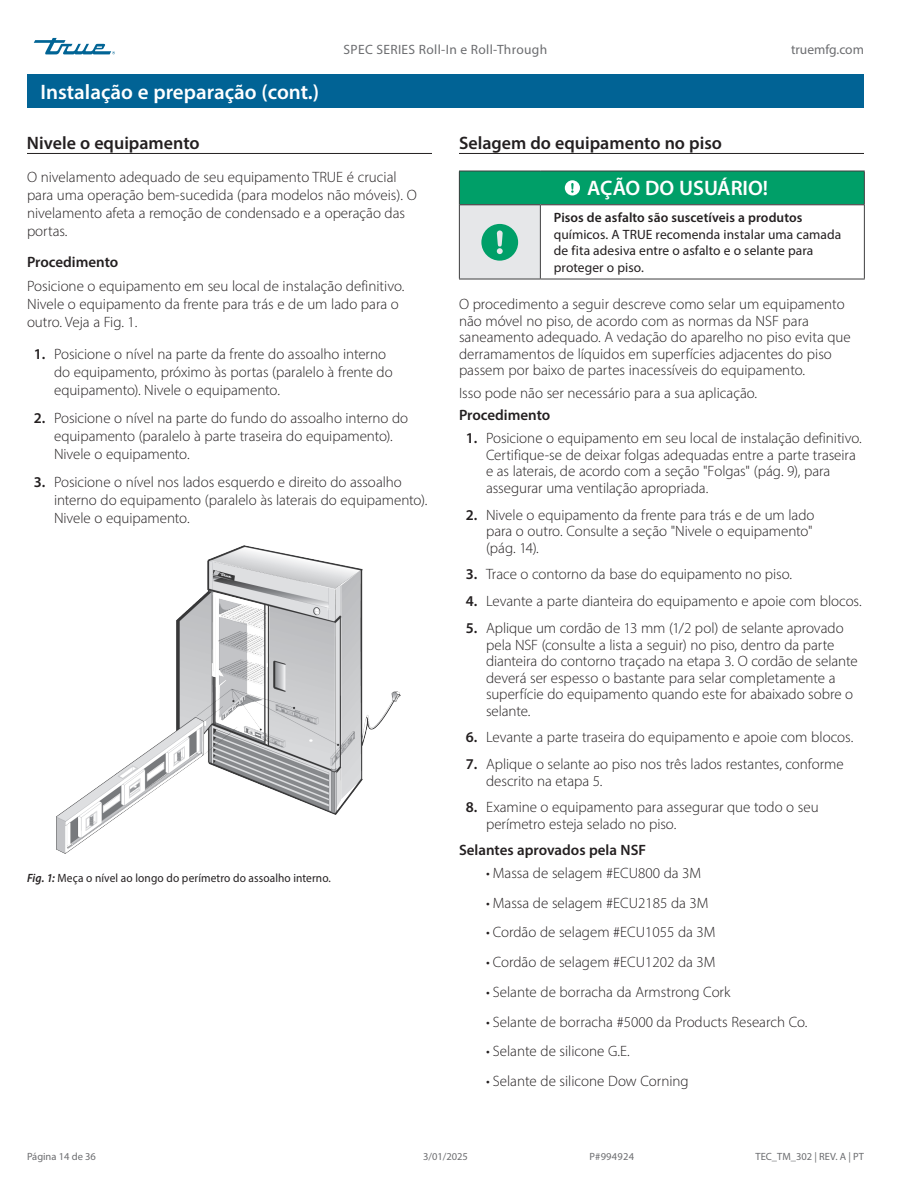
<style>
.page{position:relative;width:918px;height:1188px;background:#fff}
.page>*{position:absolute;margin:0;border:0;box-sizing:border-box;transform-origin:0 0}
.Title_bar_Page_header{font:600 21px "Myriad Pro";color:#fff}
.Table_title_bar{font:600 21px "Myriad Pro";color:#fff}
.Subhead_underscore_H1{font:600 18px "Myriad Pro";color:#231f20}
.Subhead_NO_underscore_H2{font:300 15px/16.5px "Myriad Pro";color:#231f20}
.Body_Text_light_Normal{font:300 15px/18px "Myriad Pro";color:#231f20}
.Subhead_NO_underscore_H2-2{font:600 15px "Myriad Pro";color:#231f20}
.Table_text{font:13.5px/16.5px "Myriad Pro";letter-spacing:.005em;color:#231f20}
.t1{font:13.5px "Myriad Pro";letter-spacing:.025em;color:#6c6d70}
.t2{font:13.5px "Myriad Pro";color:#6c6d70}
.Caption_FIG_Regular{font:12px "Myriad Pro";letter-spacing:.01em;color:#231f20;scale:.95 1}
.t3{font:10.5px "Myriad Pro";color:#6c6d70}
.s1{font-weight:600}
.s2{font-weight:600;font-style:italic}
</style>
<div class="page">
<svg style="left:34px;top:38px;width:81px;height:16px"></svg>
<div style="left:27px;top:74px;width:837px;height:34px;background:#016395"></div>
<hr style="left:27px;top:153px;width:405px;height:1px;background:#231f20">
<hr style="left:459px;top:153px;width:405px;height:1px;background:#231f20">
<div style="left:459px;top:171px;width:405px;height:34px;background:#009f68"></div>
<div style="left:459px;top:205px;width:81px;height:74px;background:#e6e7e9"></div>
<hr style="left:459px;top:171px;width:81px;height:1px;background:#3e3e3f">
<hr style="left:459px;top:171px;width:1px;height:34px;background:#3e3e3f">
<hr style="left:540px;top:171px;width:325px;height:1px;background:#3e3e3f">
<hr style="left:864px;top:171px;width:1px;height:34px;background:#3e3e3f">
<hr style="left:459px;top:205px;width:1px;height:74px;background:#3e3e3f">
<hr style="left:540px;top:205px;width:1px;height:74px;background:#3e3e3f">
<hr style="left:864px;top:205px;width:1px;height:74px;background:#3e3e3f">
<hr style="left:459px;top:279px;width:81px;height:1px;background:#3e3e3f">
<hr style="left:540px;top:279px;width:325px;height:1px;background:#3e3e3f">
<hr style="left:460px;top:204px;width:80px;height:1px;background:#231f20">
<hr style="left:540px;top:204px;width:324px;height:1px;background:#231f20">
<svg style="left:565px;top:180px;width:15px;height:15px"></svg>
<svg style="left:481px;top:224px;width:37px;height:37px"></svg>
<img style="left:56px;top:545px;width:345px;height:308px">
<p class="Title_bar_Page_header" style="left:41px;top:79px;width:280px">Instalação e preparação (cont.)</p>
<p class="t1" style="left:344px;top:42px;width:205px">SPEC SERIES Roll-In e Roll-Through</p>
<p class="t2" style="left:791px;top:42px;width:74px">truemfg.com</p>
<p class="Subhead_underscore_H1" style="left:27px;top:131px;width:174px">Nivele o equipamento</p>
<p class="Subhead_underscore_H1" style="left:459px;top:131px;width:265px">Selagem do equipamento no piso</p>
<p class="Body_Text_light_Normal" style="left:27px;top:168px;width:391px">O nivelamento adequado de seu equipamento TRUE é crucial para uma operação bem-sucedida (para modelos não móveis). O nivelamento afeta a remoção de condensado e a operação das portas.</p>
<p class="Subhead_NO_underscore_H2-2" style="left:27px;top:252px;width:93px">Procedimento</p>
<p class="Body_Text_light_Normal" style="left:27px;top:277px;width:379px">Posicione o equipamento em seu local de instalação definitivo.<br>Nivele o equipamento da frente para trás e de um lado para o outro. Veja a Fig. 1.</p>
<p class="Subhead_NO_underscore_H2" style="left:54px;top:345px;width:340px;line-height:18px;text-indent:-20px"><span class="s1">1.</span> Posicione o nível na parte da frente do assoalho interno do equipamento, próximo às portas (paralelo à frente do equipamento). Nivele o equipamento.</p>
<p class="Subhead_NO_underscore_H2" style="left:54px;top:409px;width:356px;line-height:18px;text-indent:-20px"><span class="s1">2.</span> Posicione o nível na parte do fundo do assoalho interno do equipamento (paralelo à parte traseira do equipamento).<br>Nivele o equipamento.</p>
<p class="Subhead_NO_underscore_H2" style="left:54px;top:473px;width:375px;line-height:18px;text-indent:-20px"><span class="s1">3.</span> Posicione o nível nos lados esquerdo e direito do assoalho interno do equipamento (paralelo às laterais do equipamento).<br>Nivele o equipamento.</p>
<p class="Caption_FIG_Regular" style="left:27px;top:870px;width:322px"><span class="s2">Fig. 1:</span> Meça o nível ao longo do perímetro do assoalho interno.</p>
<p class="Table_title_bar" style="left:587px;top:175px;width:182px">AÇÃO DO USUÁRIO!</p>
<p class="Table_text" style="left:554px;top:209px;width:289px"><span class="s1">Pisos de asfalto são suscetíveis a produtos </span>químicos. A TRUE recomenda instalar uma camada de fita adesiva entre o asfalto e o selante para proteger o piso.</p>
<p class="Subhead_NO_underscore_H2" style="left:459px;top:296px;width:393px">O procedimento a seguir descreve como selar um equipamento não móvel no piso, de acordo com as normas da NSF para saneamento adequado. A vedação do aparelho no piso evita que derramamentos de líquidos em superfícies adjacentes do piso passem por baixo de partes inacessíveis do equipamento.</p>
<p class="Subhead_NO_underscore_H2" style="left:459px;top:384px;width:300px">Isso pode não ser necessário para a sua aplicação.</p>
<p class="Subhead_NO_underscore_H2-2" style="left:459px;top:406px;width:93px">Procedimento</p>
<p class="Subhead_NO_underscore_H2" style="left:486px;top:430px;width:377px;text-indent:-20px"><span class="s1">1.</span> Posicione o equipamento em seu local de instalação definitivo.<br>Certifique-se de deixar folgas adequadas entre a parte traseira e as laterais, de acordo com a seção "Folgas" (pág. 9), para assegurar uma ventilação apropriada.</p>
<p class="Subhead_NO_underscore_H2" style="left:486px;top:506px;width:330px;text-indent:-20px"><span class="s1">2.</span> Nivele o equipamento da frente para trás e de um lado para o outro. Consulte a seção "Nivele o equipamento" (pág. 14).</p>
<p class="Subhead_NO_underscore_H2" style="left:466px;top:566px;width:328px"><span class="s1">3.</span> Trace o contorno da base do equipamento no piso.</p>
<p class="Subhead_NO_underscore_H2" style="left:466px;top:593px;width:398px"><span class="s1">4.</span> Levante a parte dianteira do equipamento e apoie com blocos.</p>
<p class="Subhead_NO_underscore_H2" style="left:486px;top:620px;width:373px;text-indent:-20px"><span class="s1">5.</span> Aplique um cordão de 13 mm (1/2 pol) de selante aprovado pela NSF (consulte a lista a seguir) no piso, dentro da parte dianteira do contorno traçado na etapa 3. O cordão de selante deverá ser espesso o bastante para selar completamente a superfície do equipamento quando este for abaixado sobre o selante.</p>
<p class="Subhead_NO_underscore_H2" style="left:466px;top:729px;width:389px"><span class="s1">6.</span> Levante a parte traseira do equipamento e apoie com blocos.</p>
<p class="Subhead_NO_underscore_H2" style="left:486px;top:756px;width:359px;text-indent:-20px"><span class="s1">7.</span> Aplique o selante ao piso nos três lados restantes, conforme descrito na etapa 5.</p>
<p class="Subhead_NO_underscore_H2" style="left:486px;top:799px;width:334px;text-indent:-20px"><span class="s1">8.</span> Examine o equipamento para assegurar que todo o seu perímetro esteja selado no piso.</p>
<p class="Subhead_NO_underscore_H2-2" style="left:459px;top:840px;width:189px">Selantes aprovados pela NSF</p>
<p class="Subhead_NO_underscore_H2" style="left:486px;top:865px;width:217px">• Massa de selagem #ECU800 da 3M</p>
<p class="Subhead_NO_underscore_H2" style="left:486px;top:894px;width:224px">• Massa de selagem #ECU2185 da 3M</p>
<p class="Subhead_NO_underscore_H2" style="left:486px;top:924px;width:231px">• Cordão de selagem #ECU1055 da 3M</p>
<p class="Subhead_NO_underscore_H2" style="left:486px;top:954px;width:231px">• Cordão de selagem #ECU1202 da 3M</p>
<p class="Subhead_NO_underscore_H2" style="left:486px;top:984px;width:246px">• Selante de borracha da Armstrong Cork</p>
<p class="Subhead_NO_underscore_H2" style="left:486px;top:1013px;width:323px">• Selante de borracha #5000 da Products Research Co.</p>
<p class="Subhead_NO_underscore_H2" style="left:486px;top:1043px;width:145px">• Selante de silicone G.E.</p>
<p class="Subhead_NO_underscore_H2" style="left:486px;top:1073px;width:204px">• Selante de silicone Dow Corning</p>
<p class="t3" style="left:27px;top:1150px;width:70px">Página 14 de 36</p>
<p class="t3" style="left:423px;top:1150px;width:46px">3/01/2025</p>
<p class="t3" style="left:589px;top:1150px;width:46px">P#994924</p>
<p class="t3" style="left:755px;top:1150px;width:110px">TEC_TM_302 | REV. A | PT</p>
</div>
